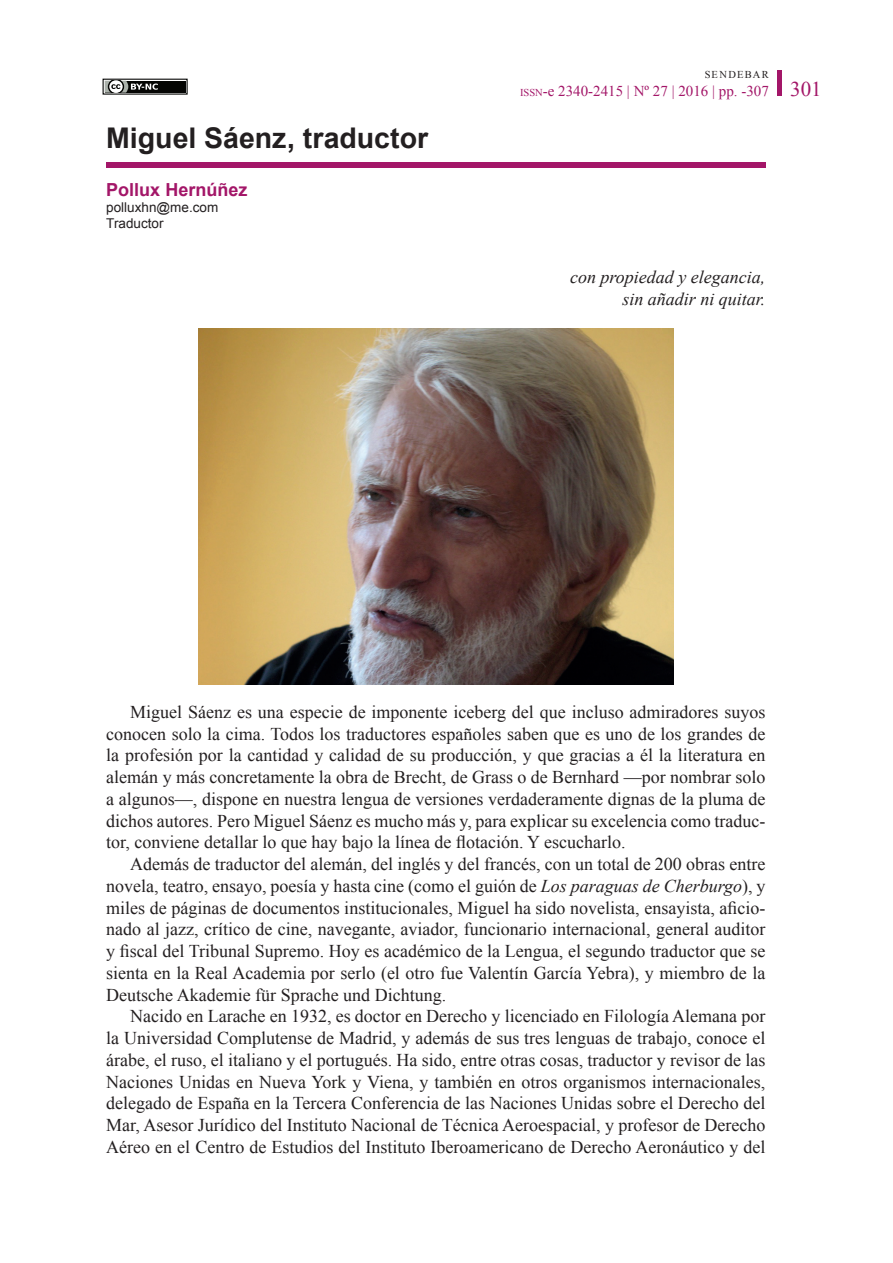
<style>
.page{position:relative;width:893px;height:1263px;background:#fff}
.page>*{position:absolute;margin:0;border:0;box-sizing:border-box;transform-origin:0 0}
.t1{font:700 28.5px "Arial";color:#231f20}
.t2{font:21px "Times New Roman";color:#a31668}
.t3{font:18px/21.8px "Times New Roman";color:#231f20;text-align:justify}
.t4{font:italic 18px/21.8px "Times New Roman";color:#231f20;text-align:right}
.t5{font:700 18px "Arial";color:#a31668}
.t6{font:15px "Times New Roman";color:#a31668}
.t7{font:13.5px/16.2px "Arial";color:#231f20}
.t8{font:10.5px "Times New Roman";letter-spacing:.12em;color:#231f20}
.s1{font-size:10.5px}
.s2{font-style:inherit}
.s3{font-style:italic}
</style>
<div class="page">
<div style="left:777px;top:70px;width:5px;height:26px;background:#a31668"></div>
<div style="left:105px;top:81px;width:81px;height:12px;background:#040503"></div>
<svg style="left:105px;top:81px;width:53px;height:12px"></svg>
<img style="left:198px;top:328px;width:475px;height:357px">
<div style="left:106px;top:163px;width:659px;height:5px;background:#a31668"></div>
<h1 class="t1" style="left:106px;top:119px;width:323px">Miguel Sáenz, traductor</h1>
<p class="t5" style="left:106px;top:177px;width:143px">Pollux Hernúñez</p>
<p class="t7" style="left:106px;top:199px;width:113px">polluxhn@me.com<br>Traductor</p>
<p class="t8" style="left:705px;top:67px;width:66px">SENDEBAR</p>
<p class="t6" style="left:520px;top:81px;width:250px"><span class="s1">ISSN</span><span class="s2">-</span>e 2340-2415 | Nº 27 | 2016 | pp. -307</p>
<p class="t2" style="left:790px;top:74px;width:33px">301</p>
<p class="t4" style="left:570px;top:265px;width:197px">con propiedad y elegancia, sin añadir ni quitar.</p>
<p class="t3" style="left:106px;top:701px;width:661px;text-indent:24px">Miguel Sáenz es una especie de imponente iceberg del que incluso admiradores suyos conocen solo la cima. Todos los traductores españoles saben que es uno de los grandes de la profesión por la cantidad y calidad de su producción, y que gracias a él la literatura en alemán y más concretamente la obra de Brecht, de Grass o de Bernhard —por nombrar solo a algunos—, dispone en nuestra lengua de versiones verdaderamente dignas de la pluma de dichos autores. Pero Miguel Sáenz es mucho más y, para explicar su excelencia como traduc&shy;tor, conviene detallar lo que hay bajo la línea de flotación. Y escucharlo.</p>
<p class="t3" style="left:106px;top:853px;width:661px;text-indent:24px">Además de traductor del alemán, del inglés y del francés, con un total de 200 obras entre novela, teatro, ensayo, poesía y hasta cine (como el guión de <span class="s3">Los paraguas de Cherburgo</span>), y miles de páginas de documentos institucionales, Miguel ha sido novelista, ensayista, aficio&shy;nado al jazz, crítico de cine, navegante, aviador, funcionario internacional, general auditor y fiscal del Tribunal Supremo. Hoy es académico de la Lengua, el segundo traductor que se sienta en la Real Academia por serlo (el otro fue Valentín García Yebra), y miembro de la Deutsche Akademie für Sprache und Dichtung.</p>
<p class="t3" style="left:106px;top:1005px;width:661px;text-indent:24px">Nacido en Larache en 1932, es doctor en Derecho y licenciado en Filología Alemana por la Universidad Complutense de Madrid, y además de sus tres lenguas de trabajo, conoce el árabe, el ruso, el italiano y el portugués. Ha sido, entre otras cosas, traductor y revisor de las Naciones Unidas en Nueva York y Viena, y también en otros organismos internacionales, delegado de España en la Tercera Conferencia de las Naciones Unidas sobre el Derecho del Mar, Asesor Jurídico del Instituto Nacional de Técnica Aeroespacial, y profesor de Derecho Aéreo en el Centro de Estudios del Instituto Iberoamericano de Derecho Aeronáutico y del</p>
</div>
